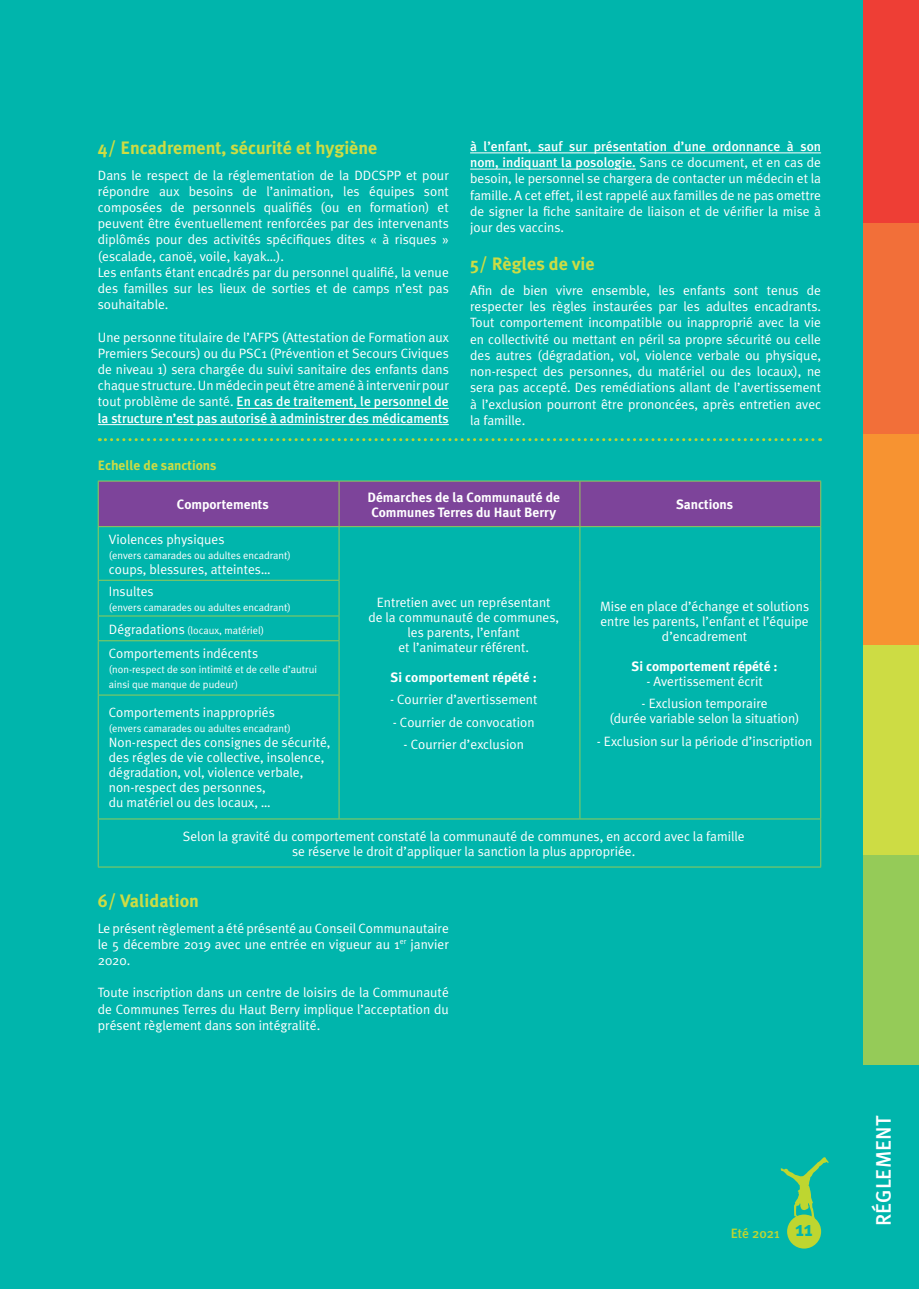
<style>
.page{position:relative;width:919px;height:1289px;background:#fff}
.page>*{position:absolute;margin:0;border:0;box-sizing:border-box;transform-origin:0 0}
.t1{font:500 21px "Meta Plus";letter-spacing:.005em;color:#fff}
.t2{font:700 18px "Meta Plus";color:#cddc44}
.t3{font:13.5px/16.2px "Meta Plus Normal";color:#fff;text-align:justify}
.t4{font:500 13.5px/16.2px "Meta Plus";color:#fff}
.t5{font:700 13.5px/15px "Meta Plus";color:#fff}
.t6{font:700 13.5px "Meta Plus";color:#cddc44}
.t7{font:500 13.5px "Meta Plus";color:#bed630}
.t8{font:10.5px/22.8px "Meta Plus Normal";color:#fff}
.s1{font-family:"Meta Plus Normal";font-weight:400}
.s2{font-size:13.5px}
.s3{font-weight:700;font-size:21px;color:#00b5ac}
</style>
<div class="page">
<div style="left:13px;top:0;width:905px;height:1288px;background:#00b5ac"></div>
<div style="left:863px;top:0;width:55px;height:223px;background:#ee3e35"></div>
<div style="left:863px;top:644px;width:55px;height:211px;background:#cddc44"></div>
<div style="left:863px;top:223px;width:55px;height:211px;background:#f26f39"></div>
<div style="left:863px;top:855px;width:55px;height:210px;background:#95cb58"></div>
<div style="left:863px;top:434px;width:55px;height:210px;background:#f79331"></div>
<div style="left:0;top:0;width:13px;height:1288px;background:#00b5ac"></div>
<svg style="left:780px;top:1157px;width:48px;height:61px"></svg>
<svg style="left:99px;top:438px;width:721px;height:3px"></svg>
<hr style="left:237px;top:408px;width:212px;height:1px;background:#fff">
<hr style="left:98px;top:424px;width:351px;height:1px;background:#fff">
<hr style="left:470px;top:153px;width:351px;height:1px;background:#fff">
<hr style="left:470px;top:169px;width:166px;height:1px;background:#fff">
<div style="left:99px;top:481px;width:721px;height:45px;background:#7d449a"></div>
<hr style="left:820px;top:819px;width:1px;height:47px;background:#95cb58">
<hr style="left:98px;top:480px;width:241px;height:1px;background:#95cb58">
<hr style="left:98px;top:481px;width:1px;height:45px;background:#95cb58">
<hr style="left:339px;top:480px;width:241px;height:1px;background:#95cb58">
<hr style="left:338px;top:481px;width:1px;height:45px;background:#95cb58">
<hr style="left:580px;top:480px;width:241px;height:1px;background:#95cb58">
<hr style="left:579px;top:481px;width:1px;height:45px;background:#95cb58">
<hr style="left:820px;top:481px;width:1px;height:45px;background:#95cb58">
<hr style="left:98px;top:526px;width:241px;height:1px;background:#95cb58">
<hr style="left:98px;top:527px;width:1px;height:53px;background:#95cb58">
<hr style="left:339px;top:526px;width:241px;height:1px;background:#95cb58">
<hr style="left:338px;top:527px;width:1px;height:53px;background:#95cb58">
<hr style="left:580px;top:526px;width:241px;height:1px;background:#95cb58">
<hr style="left:579px;top:527px;width:1px;height:53px;background:#95cb58">
<hr style="left:820px;top:527px;width:1px;height:53px;background:#95cb58">
<hr style="left:98px;top:580px;width:241px;height:1px;background:#95cb58">
<hr style="left:98px;top:580px;width:1px;height:35px;background:#95cb58">
<hr style="left:338px;top:580px;width:1px;height:35px;background:#95cb58">
<hr style="left:579px;top:580px;width:1px;height:36px;background:#95cb58">
<hr style="left:820px;top:580px;width:1px;height:36px;background:#95cb58">
<hr style="left:98px;top:615px;width:241px;height:1px;background:#95cb58">
<svg style="left:98px;top:616px;width:1px;height:24px"></svg>
<svg style="left:338px;top:616px;width:1px;height:24px"></svg>
<svg style="left:579px;top:616px;width:1px;height:24px"></svg>
<svg style="left:820px;top:616px;width:1px;height:24px"></svg>
<hr style="left:98px;top:640px;width:241px;height:1px;background:#95cb58">
<hr style="left:98px;top:641px;width:1px;height:53px;background:#95cb58">
<hr style="left:338px;top:641px;width:1px;height:53px;background:#95cb58">
<hr style="left:579px;top:640px;width:1px;height:55px;background:#95cb58">
<hr style="left:820px;top:640px;width:1px;height:55px;background:#95cb58">
<hr style="left:98px;top:694px;width:241px;height:1px;background:#95cb58">
<hr style="left:98px;top:695px;width:1px;height:123px;background:#95cb58">
<hr style="left:338px;top:695px;width:1px;height:123px;background:#95cb58">
<hr style="left:579px;top:695px;width:1px;height:123px;background:#95cb58">
<hr style="left:820px;top:695px;width:1px;height:123px;background:#95cb58">
<hr style="left:98px;top:818px;width:241px;height:1px;background:#95cb58">
<hr style="left:98px;top:819px;width:1px;height:47px;background:#95cb58">
<hr style="left:339px;top:818px;width:241px;height:1px;background:#95cb58">
<hr style="left:580px;top:818px;width:241px;height:1px;background:#95cb58">
<hr style="left:98px;top:866px;width:241px;height:1px;background:#95cb58">
<hr style="left:339px;top:866px;width:241px;height:1px;background:#95cb58">
<hr style="left:580px;top:866px;width:241px;height:1px;background:#95cb58">
<div style="left:787px;top:1214px;width:34px;height:34px;background:#bed630;border-radius:50%"></div>
<h2 class="t2" style="left:98px;top:138px;width:281px">4/ Encadrement, sécurité et hygiène</h2>
<p class="t3" style="left:98px;top:167px;width:352px;text-align:left">Dans le respect de la réglementation de la DDCSPP et pour répondre aux besoins de l’animation, les équipes sont composées de personnels qualifiés (ou en formation) et peuvent être éventuellement renforcées par des intervenants diplômés pour des activités spécifiques dites « à risques » (escalade, canoë, voile, kayak…).<br>Les enfants étant encadrés par du personnel qualifié, la venue des familles sur les lieux de sorties et de camps n’est pas souhaitable.</p>
<p class="t3" style="left:98px;top:329px;width:352px">Une personne titulaire de l’AFPS (Attestation de Formation aux Premiers Secours) ou du PSC1 (Prévention et Secours Civiques de niveau 1) sera chargée du suivi sanitaire des enfants dans chaque structure. Un médecin peut être amené à intervenir pour</p>
<p class="t4" style="left:98px;top:393px;width:352px"><span class="s1">tout problème de santé.</span> En cas de traitement, le personnel de la structure n’est pas autorisé à administrer des médicaments</p>
<p class="t4" style="left:470px;top:138px;width:352px">à l’enfant, sauf sur présentation d’une ordonnance à son nom, indiquant la posologie. <span class="s1">Sans ce document, et en cas de</span></p>
<p class="t3" style="left:470px;top:170px;width:352px">besoin, le personnel se chargera de contacter un médecin et la famille. A cet effet, il est rappelé aux familles de ne pas omettre de signer la fiche sanitaire de liaison et de vérifier la mise à jour des vaccins.</p>
<h2 class="t2" style="left:470px;top:253px;width:126px">5/ Règles de vie</h2>
<p class="t3" style="left:470px;top:282px;width:352px">Afin de bien vivre ensemble, les enfants sont tenus de respecter les règles instaurées par les adultes encadrants.<br>Tout comportement incompatible ou inapproprié avec la vie en collectivité ou mettant en péril sa propre sécurité ou celle des autres (dégradation, vol, violence verbale ou physique, non-respect des personnes, du matériel ou des locaux), ne sera pas accepté. Des remédiations allant de l’avertissement à l’exclusion pourront être prononcées, après entretien avec la famille.</p>
<p class="t6" style="left:98px;top:457px;width:120px">Echelle de sanctions</p>
<p class="t5" style="left:177px;top:497px;width:93px">Comportements</p>
<p class="t5" style="left:367px;top:489px;width:194px">Démarches de la Communauté de<br>Communes Terres du Haut Berry</p>
<p class="t5" style="left:676px;top:497px;width:59px">Sanctions</p>
<p class="t3" style="left:109px;top:531px;width:117px">Violences physiques</p>
<p class="t8" style="left:109px;top:543px;width:183px">(envers camarades ou adultes encadrant)</p>
<p class="t3" style="left:109px;top:561px;width:163px">coups, blessures, atteintes…</p>
<p class="t3" style="left:368px;top:594px;width:192px;line-height:15px;text-align:center">Entretien avec un représentant de la communauté de communes, les parents, l’enfant<br>et l’animateur référent.</p>
<p class="t5" style="left:390px;top:669px;width:148px">Si comportement répété :</p>
<p class="t3" style="left:390px;top:691px;width:149px">- Courrier d’avertissement</p>
<p class="t3" style="left:393px;top:714px;width:143px">- Courrier de convocation</p>
<p class="t3" style="left:403px;top:736px;width:122px">- Courrier d’exclusion</p>
<p class="t3" style="left:109px;top:583px;width:46px">Insultes</p>
<p class="t8" style="left:109px;top:596px;width:183px">(envers camarades ou adultes encadrant)<br><span class="s2">Dégradations</span> (locaux, matériel)</p>
<p class="t3" style="left:109px;top:645px;width:151px">Comportements indécents</p>
<p class="t8" style="left:109px;top:662px;width:210px;line-height:15px">(non-respect de son intimité et de celle d’autrui ainsi que manque de pudeur)</p>
<p class="t3" style="left:109px;top:704px;width:167px">Comportements inappropriés</p>
<p class="t8" style="left:109px;top:717px;width:183px">(envers camarades ou adultes encadrant)</p>
<p class="t3" style="left:109px;top:735px;width:223px;line-height:15px;text-align:left">Non-respect des consignes de sécurité, des régles de vie collective, insolence, dégradation, vol, violence verbale, non-respect des personnes,<br>du matériel ou des locaux, …</p>
<p class="t3" style="left:183px;top:828px;width:563px;line-height:15px;text-align:center">Selon la gravité du comportement constaté la communauté de communes, en accord avec la famille se réserve le droit d’appliquer la sanction la plus appropriée.</p>
<p class="t3" style="left:600px;top:598px;width:210px;line-height:15px;text-align:center">Mise en place d’échange et solutions entre les parents, l’enfant et l’équipe d’encadrement</p>
<p class="t5" style="left:631px;top:658px;width:148px">Si comportement répété :</p>
<p class="t3" style="left:646px;top:672px;width:118px">- Avertissement écrit</p>
<p class="t3" style="left:609px;top:695px;width:192px;line-height:15px;text-align:center">- Exclusion temporaire<br>(durée variable selon la situation)</p>
<p class="t3" style="left:596px;top:732px;width:217px">- Exclusion sur la période d’inscription</p>
<h2 class="t2" style="left:98px;top:890px;width:103px">6/ Validation</h2>
<p class="t3" style="left:98px;top:919px;width:352px">Le présent règlement a été présenté au Conseil Communautaire le 5 décembre 2019 avec une entrée en vigueur au 1<sup>er</sup> janvier 2020.</p>
<p class="t3" style="left:98px;top:984px;width:352px">Toute inscription dans un centre de loisirs de la Communauté de Communes Terres du Haut Berry implique l’acceptation du présent règlement dans son intégralité.</p>
<p class="t7" style="left:730px;top:1225px;width:84px">Eté 2021 <span class="s3">11</span></p>
<h1 class="t1" style="left:871px;top:1226px;width:112px;rotate:-90deg">RÉGLEMENT</h1>
</div>
